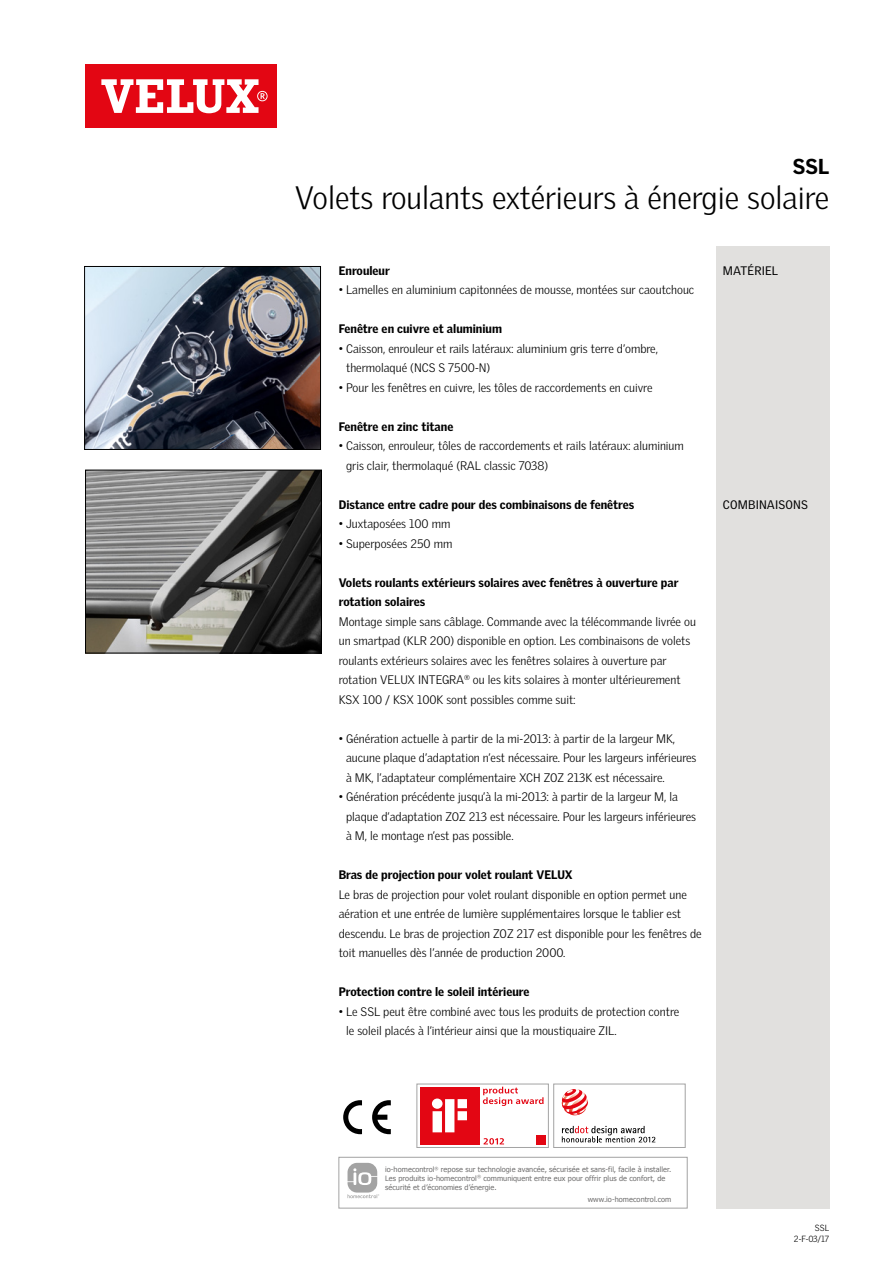
<style>
.page{position:relative;width:893px;height:1263px;background:#fff}
.page>*{position:absolute;margin:0;border:0;box-sizing:border-box;transform-origin:0 0}
.t1{font:300 31.5px "Velux Gothic";color:#000}
.t2{font:900 21px "Velux Gothic";color:#000}
.t3{font:300 12px/19.5px "Velux Gothic";color:#000}
.t4{font:900 12px/19.5px "Velux Gothic";color:#000}
.t5{font:12px "Velux Gothic";letter-spacing:.01em;color:#000}
.t6{font:300 8.7px/10.5px "Velux Gothic";letter-spacing:-.005em;color:#000;text-align:right}
.t7{font:7.35px/8.9px "Tahoma";letter-spacing:.01em;color:#706f6f}
</style>
<div class="page">
<div style="left:85px;top:64px;width:191px;height:64px;background:#e30613"></div>
<svg style="left:101px;top:79px;width:167px;height:34px"></svg>
<div style="left:716px;top:247px;width:113px;height:962px;background:#e1e0de"></div>
<svg style="left:372px;top:1100px;width:19px;height:34px"></svg>
<svg style="left:343px;top:1100px;width:19px;height:34px"></svg>
<svg style="left:562px;top:1126px;width:93px;height:16px"></svg>
<svg style="left:562px;top:1089px;width:26px;height:26px"></svg>
<div style="left:554px;top:1084px;width:131px;height:64px;border:1px solid #a3a3a3"></div>
<div style="left:420px;top:1087px;width:59px;height:57px;background:#e30613"></div>
<svg style="left:432px;top:1098px;width:35px;height:34px"></svg>
<div style="left:536px;top:1135px;width:9px;height:9px;background:#e30613"></div>
<svg style="left:483px;top:1087px;width:61px;height:19px"></svg>
<svg style="left:484px;top:1138px;width:20px;height:6px"></svg>
<div style="left:417px;top:1084px;width:132px;height:64px;border:1px solid #a3a3a3"></div>
<img style="left:87px;top:472px;width:233px;height:179px">
<div style="left:85px;top:470px;width:237px;height:183px;border:1px solid #000"></div>
<img style="left:86px;top:268px;width:233px;height:180px">
<div style="left:84px;top:266px;width:237px;height:184px;border:1px solid #000"></div>
<div style="left:339px;top:1157px;width:348px;height:51px;border:1px solid #a3a3a3"></div>
<svg style="left:348px;top:1163px;width:31px;height:35px"></svg>
<h2 class="t2" style="left:793px;top:153px;width:38px">SSL</h2>
<h1 class="t1" style="left:295px;top:179px;width:536px">Volets roulants extérieurs à énergie solaire</h1>
<p class="t4" style="left:339px;top:260px;width:53px">Enrouleur</p>
<p class="t3" style="left:339px;top:280px;width:357px">• Lamelles en aluminium capitonnées de mousse, montées sur caoutchouc</p>
<p class="t4" style="left:339px;top:319px;width:165px">Fenêtre en cuivre et aluminium</p>
<p class="t3" style="left:346px;top:338px;width:313px;text-indent:-7px">• Caisson, enrouleur et rails latéraux: aluminium gris terre d’ombre, thermolaqué (NCS S 7500-N)</p>
<p class="t3" style="left:339px;top:377px;width:315px">• Pour les fenêtres en cuivre, les tôles de raccordements en cuivre</p>
<p class="t4" style="left:339px;top:416px;width:116px">Fenêtre en zinc titane</p>
<p class="t3" style="left:346px;top:436px;width:339px;text-indent:-7px">• Caisson, enrouleur, tôles de raccordements et rails latéraux: aluminium gris clair, thermolaqué (RAL classic 7038)</p>
<p class="t4" style="left:339px;top:494px;width:297px">Distance entre cadre pour des combinaisons de fenêtres</p>
<p class="t3" style="left:339px;top:514px;width:113px">• Juxtaposées 100 mm</p>
<p class="t3" style="left:339px;top:533px;width:115px">• Superposées 250 mm</p>
<p class="t4" style="left:339px;top:572px;width:341px">Volets roulants extérieurs solaires avec fenêtres à ouverture par rotation solaires</p>
<p class="t3" style="left:339px;top:611px;width:359px">Montage simple sans câblage. Commande avec la télécommande livrée ou un smartpad (KLR 200) disponible en option. Les combinaisons de volets roulants extérieurs solaires avec les fenêtres solaires à ouverture par rotation VELUX INTEGRA<sup>®</sup> ou les kits solaires à monter ultérieurement KSX 100 / KSX 100K sont possibles comme suit:</p>
<p class="t3" style="left:346px;top:728px;width:352px;text-indent:-7px">• Génération actuelle à partir de la mi-2013: à partir de la largeur MK, aucune plaque d’adaptation n’est nécessaire. Pour les largeurs inférieures à MK, l’adaptateur complémentaire XCH ZOZ 213K est nécessaire.</p>
<p class="t3" style="left:346px;top:787px;width:351px;text-indent:-7px">• Génération précédente jusqu’à la mi-2013: à partir de la largeur M, la plaque d’adaptation ZOZ 213 est nécessaire. Pour les largeurs inférieures à M, le montage n’est pas possible.</p>
<p class="t4" style="left:339px;top:865px;width:235px">Bras de projection pour volet roulant VELUX</p>
<p class="t3" style="left:339px;top:884px;width:364px">Le bras de projection pour volet roulant disponible en option permet une aération et une entrée de lumière supplémentaires lorsque le tablier est descendu. Le bras de projection ZOZ 217 est disponible pour les fenêtres de toit manuelles dès l’année de production 2000.</p>
<p class="t4" style="left:339px;top:982px;width:192px">Protection contre le soleil intérieure</p>
<p class="t3" style="left:346px;top:1001px;width:335px;text-indent:-7px">• Le SSL peut être combiné avec tous les produits de protection contre le soleil placés à l’intérieur ainsi que la moustiquaire ZIL.</p>
<p class="t5" style="left:723px;top:263px;width:57px">MATÉRIEL</p>
<p class="t5" style="left:723px;top:497px;width:87px">COMBINAISONS</p>
<p class="t7" style="left:385px;top:1164px;width:288px">io-homecontrol<sup>®</sup> repose sur technologie avancée, sécurisée et sans-fil, facile à installer.<br>Les produits io-homecontrol<sup>®</sup> communiquent entre eux pour offrir plus de confort, de sécurité et d’économies d’énergie.</p>
<p class="t7" style="left:588px;top:1194px;width:85px">www.io-homecontrol.com</p>
<p class="t6" style="left:794px;top:1223px;width:37px">SSL<br>2-F-03/17</p>
</div>
